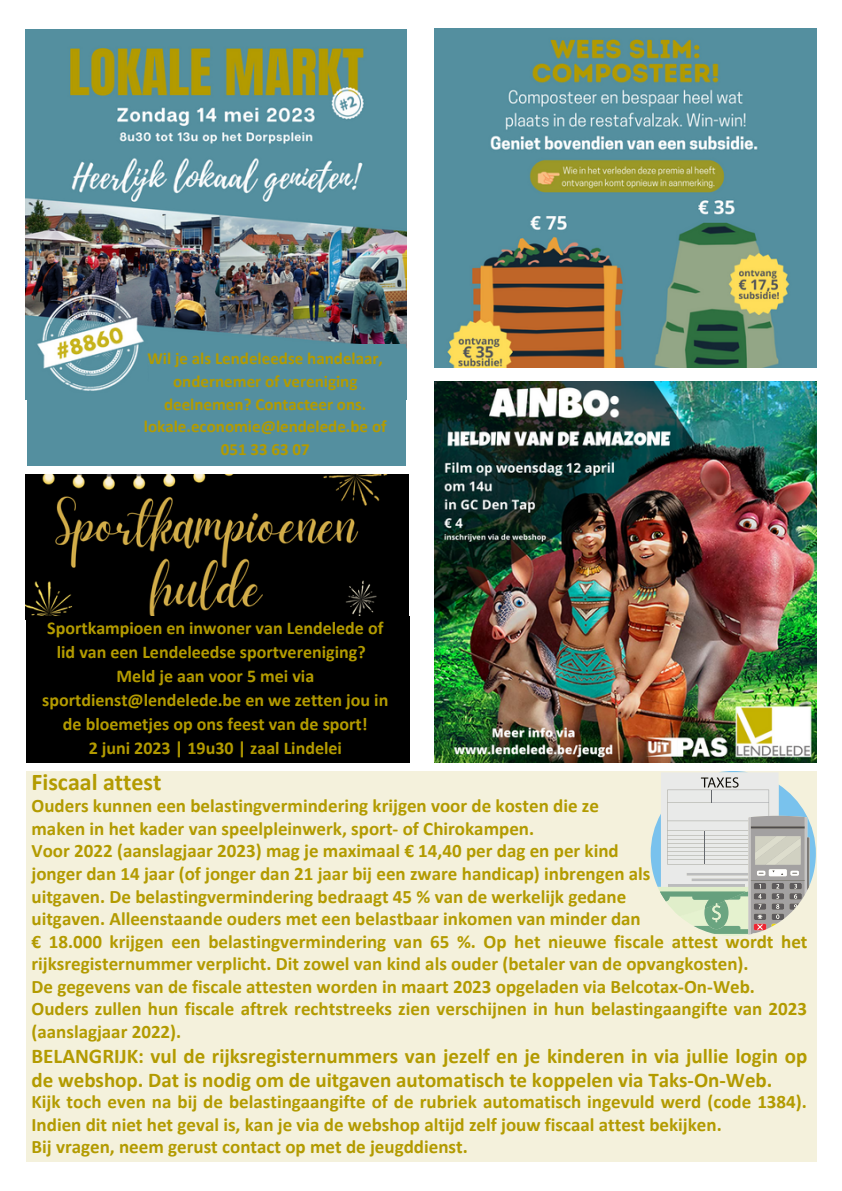
<style>
.page{position:relative;width:842px;height:1191px;background:#fff}
.page>*{position:absolute;margin:0;border:0;box-sizing:border-box;transform-origin:0 0}
.t1{font:700 24px "Calibri";color:#b39b00}
.t2{font:700 21px/24px "Calibri";color:#b39b00}
.t3{font:700 19px/22.6px "Calibri";color:#b39b00}
.t4{font:700 18px/24px "Calibri";color:#b39b00;text-align:center}
.t5{font:700 17px/22.6px "Calibri";color:#b39b00;text-align:center}
</style>
<div class="page">
<div style="left:26px;top:771px;width:790px;height:391px;background:#f4f1dc"></div>
<svg style="left:650px;top:771px;width:165px;height:165px"></svg>
<img style="left:25px;top:29px;width:381px;height:371px">
<div style="left:149px;top:345px;width:257px;height:121px;background:#548f9f"></div>
<div style="left:27px;top:396px;width:134px;height:70px;background:#548f9f"></div>
<img style="left:435px;top:29px;width:381px;height:339px">
<img style="left:435px;top:381px;width:381px;height:382px">
<img style="left:26px;top:475px;width:383px;height:142px">
<div style="left:26px;top:617px;width:383px;height:145px;background:#000"></div>
<p class="t5" style="left:144px;top:349px;width:244px">Wil je als Lendeleedse handelaar, ondernemer of vereniging deelnemen? Contacteer ons. lokale.economie@lendelede.be of<br>051 33 63 07</p>
<p class="t4" style="left:42px;top:617px;width:347px">Sportkampioen en inwoner van Lendelede of lid van een Lendeleedse sportvereniging?<br>Meld je aan voor 5 mei via sportdienst@lendelede.be en we zetten jou in de bloemetjes op ons feest van de sport!<br>2 juni 2023 | 19u30 | zaal Lindelei</p>
<p class="t1" style="left:32px;top:772px;width:131px">Fiscaal attest</p>
<p class="t3" style="left:32px;top:796px;width:777px">Ouders kunnen een belastingvermindering krijgen voor de kosten die ze<br>maken in het kader van speelpleinwerk, sport- of Chirokampen.<br>Voor 2022 (aanslagjaar 2023) mag je maximaal € 14,40 per dag en per kind<br>jonger dan 14 jaar (of jonger dan 21 jaar bij een zware handicap) inbrengen als<br>uitgaven. De belastingvermindering bedraagt 45 % van de werkelijk gedane<br>uitgaven. Alleenstaande ouders met een belastbaar inkomen van minder dan<br>€ 18.000 krijgen een belastingvermindering van 65 %. Op het nieuwe fiscale attest wordt het rijksregisternummer verplicht. Dit zowel van kind als ouder (betaler van de opvangkosten).<br>De gegevens van de fiscale attesten worden in maart 2023 opgeladen via Belcotax-On-Web.<br>Ouders zullen hun fiscale aftrek rechtstreeks zien verschijnen in hun belastingaangifte van 2023 (aanslagjaar 2022).</p>
<p class="t2" style="left:32px;top:1046px;width:777px">BELANGRIJK: vul de rijksregisternummers van jezelf en je kinderen in via jullie login op de webshop. Dat is nodig om de uitgaven automatisch te koppelen via Taks-On-Web.</p>
<p class="t3" style="left:32px;top:1092px;width:776px">Kijk toch even na bij de belastingaangifte of de rubriek automatisch ingevuld werd (code 1384).<br>Indien dit niet het geval is, kan je via de webshop altijd zelf jouw fiscaal attest bekijken.<br>Bij vragen, neem gerust contact op met de jeugddienst.</p>
</div>
